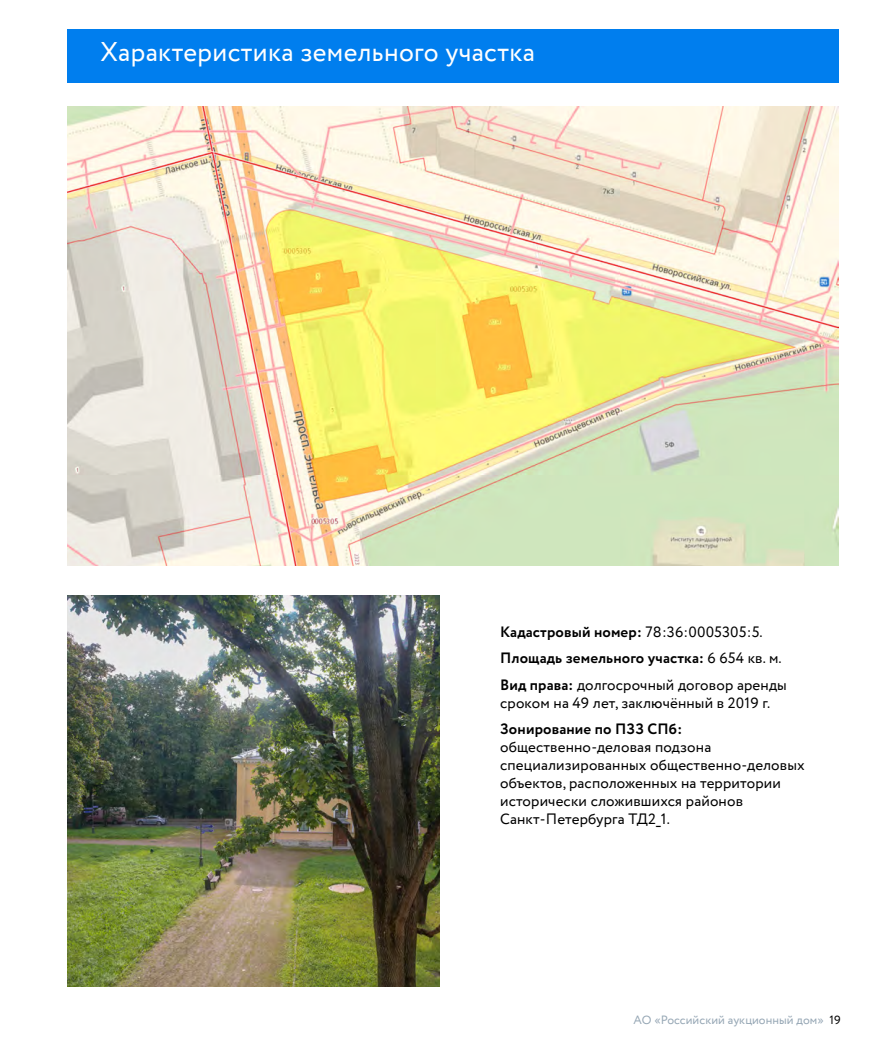
<style>
.page{position:relative;width:893px;height:1063px;background:#fff}
.page>*{position:absolute;margin:0;border:0;box-sizing:border-box;transform-origin:0 0}
.text_basic{font:27px "Circe";letter-spacing:.015em;color:#fff}
.text_basic-2{font:15px/18px "Circe";letter-spacing:.01em;color:#000}
.text_basic-3{font:700 15px "Circe";letter-spacing:.01em;color:#000}
.t1{font:12px "Circe";letter-spacing:.005em;color:#96a7b5}
.s1{font-weight:400}
.s2{font-weight:700}
.s3{color:#000}
</style>
<div class="page">
<div style="left:67px;top:30px;width:772px;height:53px;background:#007eee"></div>
<img style="left:68px;top:106px;width:771px;height:460px">
<img style="left:68px;top:596px;width:372px;height:390px">
<p class="text_basic" style="left:100px;top:34px;width:436px">Характеристика земельного участка</p>
<p class="text_basic-3" style="left:500px;top:622px;width:264px">Кадастровый номер: <span class="s1">78:36:0005305:5.</span></p>
<p class="text_basic-3" style="left:500px;top:648px;width:283px">Площадь земельного участка: <span class="s1">6 654 кв. м.</span></p>
<p class="text_basic-2" style="left:500px;top:676px;width:288px"><span class="s2">Вид права:</span> долгосрочный договор аренды сроком на 49 лет, заключённый в 2019 г.</p>
<p class="text_basic-2" style="left:500px;top:721px;width:306px"><span class="s2">Зонирование по ПЗЗ СПб: </span>общественно-деловая подзона специализированных общественно-деловых объектов, расположенных на территории исторически сложившихся районов Санкт-Петербурга ТД2_1.</p>
<p class="t1" style="left:634px;top:1012px;width:209px">АО «Российский аукционный дом» <span class="s3">19</span></p>
</div>
